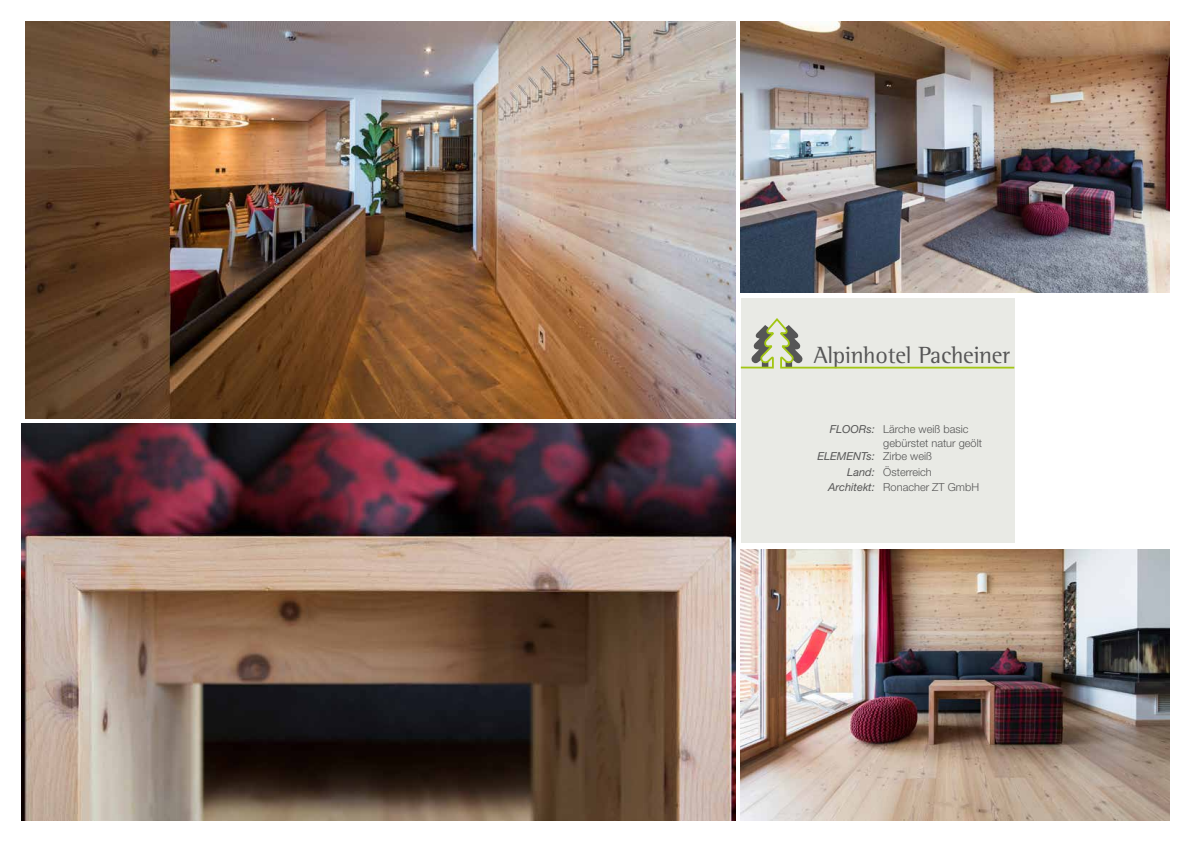
<style>
.page{position:relative;width:1191px;height:842px;background:#fff}
.page>*{position:absolute;margin:0;border:0;box-sizing:border-box;transform-origin:0 0}
.t1{font:24px "Rotis Semi Serif";letter-spacing:-.01em;color:#565656}
.t2{font:300 11px/13.2px "Helvetica Neue LT Pro";color:#565656}
.t3{font:italic 11px "Helvetica Neue LT Pro";color:#565656}
.s1{font-weight:400;font-style:italic}
</style>
<div class="page">
<img style="left:741px;top:21px;width:428px;height:272px">
<img style="left:741px;top:549px;width:428px;height:272px">
<img style="left:26px;top:21px;width:709px;height:398px">
<img style="left:21px;top:423px;width:714px;height:398px">
<div style="left:741px;top:299px;width:273px;height:244px;background:#e9eae5"></div>
<svg style="left:740px;top:317px;width:275px;height:52px"></svg>
<h1 class="t1" style="left:813px;top:340px;width:198px">Alpinhotel Pacheiner</h1>
<p class="t3" style="left:829px;top:423px;width:47px">FLOORs:</p>
<p class="t3" style="left:817px;top:449px;width:59px">ELEMENTs:</p>
<p class="t2" style="left:883px;top:423px;width:100px">Lärche weiß basic gebürstet natur geölt<br>Zirbe weiß</p>
<p class="t2" style="left:828px;top:463px;width:152px;line-height:15.9px;text-indent:19px"><span class="s1">Land:</span> Österreich<br><span class="s1">Architekt:</span> Ronacher ZT GmbH</p>
</div>
